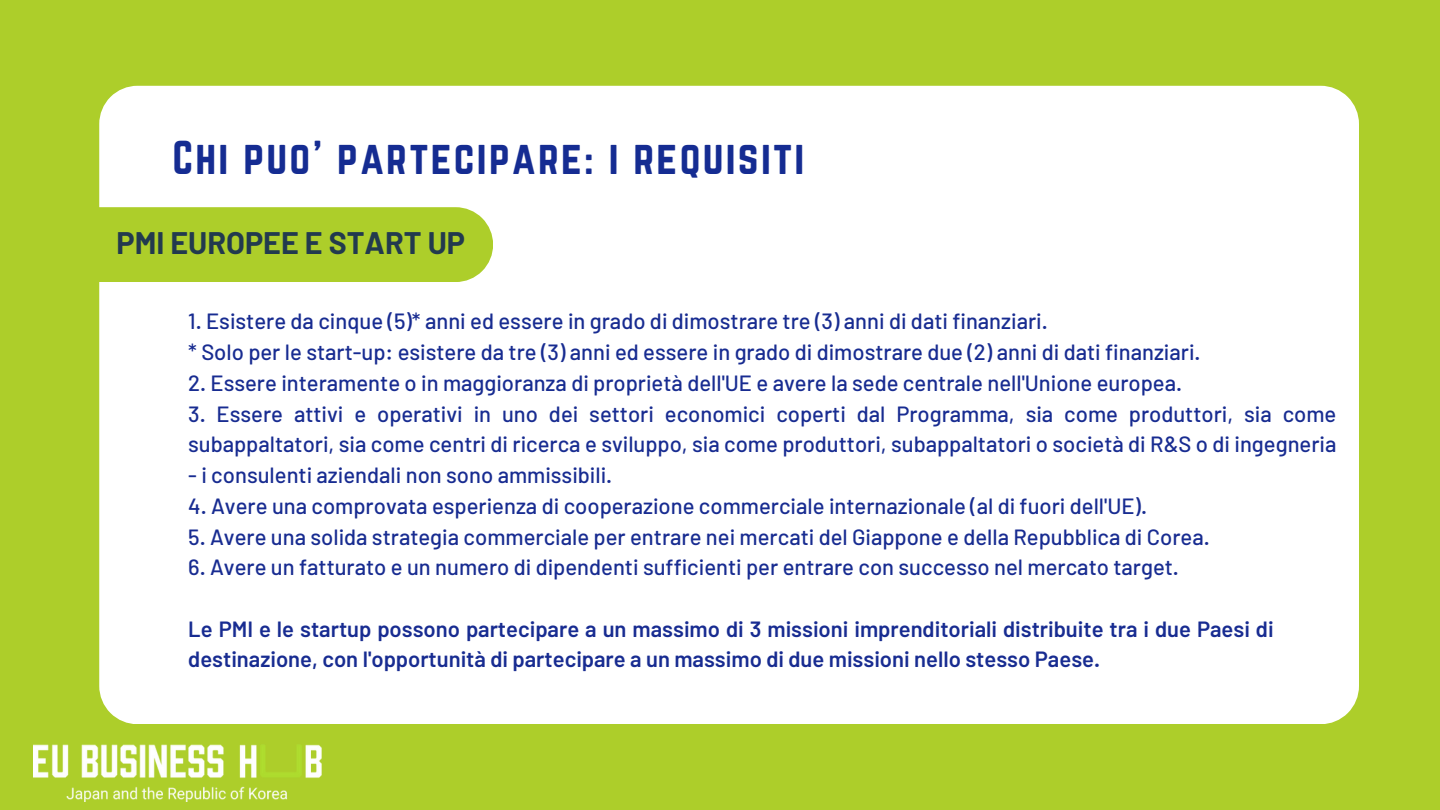
<style>
.page{position:relative;width:1440px;height:810px;background:#adce2a}
.page>*{position:absolute;margin:0;border:0;box-sizing:border-box;transform-origin:0 0}
.t1{font:41.6px "Norwester";letter-spacing:.055em;color:#152c92}
.t2{font:700 30.5px "Barlow";color:#223a4e}
.t3{font:500 22px/30.8px "Barlow";color:#182c91}
.t4{font:600 22px/30.8px "Barlow";color:#182c91}
</style>
<div class="page">
<div style="left:99px;top:86px;width:1260px;height:638px;background:#fff"></div>
<svg style="left:99px;top:207px;width:394px;height:75px"></svg>
<img style="left:34px;top:745px;width:288px;height:56px">
<h1 class="t1" style="left:172px;top:132px;width:633px">CHI PUO’ PARTECIPARE: I REQUISITI</h1>
<p class="t2" style="left:117px;top:224px;width:350px">PMI EUROPEE E START UP</p>
<p class="t3" style="left:188px;top:305px;width:861px">1. Esistere da cinque (5)* anni ed essere in grado di dimostrare tre (3) anni di dati finanziari.</p>
<p class="t3" style="left:188px;top:336px;width:1014px">* Solo per le start-up: esistere da tre (3) anni ed essere in grado di dimostrare due (2) anni di dati finanziari.</p>
<p class="t3" style="left:188px;top:367px;width:995px">2. Essere interamente o in maggioranza di proprietà dell'UE e avere la sede centrale nell'Unione europea.</p>
<p class="t3" style="left:188px;top:397px;width:1150px">3. Essere attivi e operativi in uno dei settori economici coperti dal Programma, sia come produttori, sia come subappaltatori, sia come centri di ricerca e sviluppo, sia come produttori, subappaltatori o società di R&amp;S o di ingegneria</p>
<p class="t3" style="left:188px;top:459px;width:425px">- i consulenti aziendali non sono ammissibili.</p>
<p class="t3" style="left:188px;top:490px;width:960px">4. Avere una comprovata esperienza di cooperazione commerciale internazionale (al di fuori dell'UE).</p>
<p class="t3" style="left:188px;top:520px;width:1023px">5. Avere una solida strategia commerciale per entrare nei mercati del Giappone e della Repubblica di Corea.</p>
<p class="t3" style="left:188px;top:551px;width:992px">6. Avere un fatturato e un numero di dipendenti sufficienti per entrare con successo nel mercato target.</p>
<h2 class="t4" style="left:188px;top:613px;width:1087px">Le PMI e le startup possono partecipare a un massimo di 3 missioni imprenditoriali distribuite tra i due Paesi di destinazione, con l'opportunità di partecipare a un massimo di due missioni nello stesso Paese.</h2>
</div>
